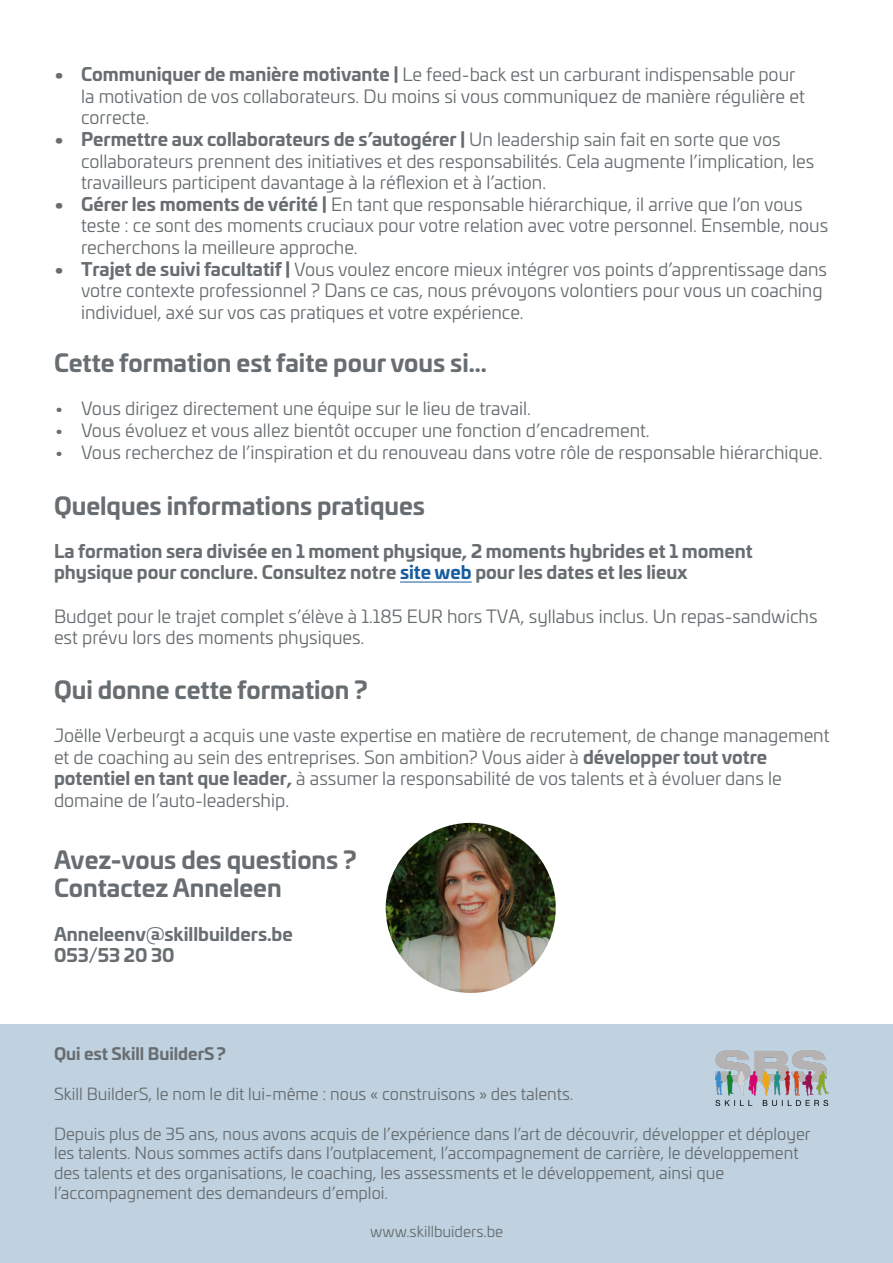
<style>
.page{position:relative;width:893px;height:1263px;background:#fff}
.page>*{position:absolute;margin:0;border:0;box-sizing:border-box;transform-origin:0 0}
.t1{font:700 24px "Univia Pro";color:#676d70}
.t2{font:18px/21.6px "Univia Pro";color:#676d70}
.t3{font:700 18px/21.6px "Univia Pro";color:#676d70}
.t4{font:16.5px/19.8px "Univia Pro";color:#676d70}
.t5{font:700 16.5px "Univia Pro";color:#676d70}
.t6{font:15px "Univia Pro";color:#676d70}
.s1{font-weight:700}
.s2{color:#175d9e}
</style>
<div class="page">
<img style="left:386px;top:823px;width:170px;height:170px;border-radius:85px">
<div style="left:0;top:1025px;width:893px;height:238px;background:#c0d2e0"></div>
<img style="left:715px;top:1050px;width:114px;height:56px">
<hr style="left:400px;top:582px;width:72px;height:1px;background:#175d9e">
<p class="t2" style="left:81px;top:63px;width:725px;text-indent:-27px"><span class="s1">• Communiquer de manière motivante |</span> Le feed-back est un carburant indispensable pour la motivation de vos collaborateurs. Du moins si vous communiquez de manière régulière et correcte.</p>
<p class="t2" style="left:81px;top:128px;width:735px;text-indent:-27px"><span class="s1">• Permettre aux collaborateurs de s’autogérer |</span> Un leadership sain fait en sorte que vos collaborateurs prennent des initiatives et des responsabilités. Cela augmente l’implication, les travailleurs participent davantage à la réflexion et à l’action.</p>
<p class="t2" style="left:81px;top:193px;width:749px;text-indent:-27px"><span class="s1">• Gérer les moments de vérité |</span> En tant que responsable hiérarchique, il arrive que l’on vous teste : ce sont des moments cruciaux pour votre relation avec votre personnel. Ensemble, nous recherchons la meilleure approche.</p>
<p class="t2" style="left:81px;top:257px;width:748px;text-indent:-27px"><span class="s1">• Trajet de suivi facultatif |</span> Vous voulez encore mieux intégrer vos points d’apprentissage dans votre contexte professionnel ? Dans ce cas, nous prévoyons volontiers pour vous un coaching individuel, axé sur vos cas pratiques et votre expérience.</p>
<p class="t1" style="left:54px;top:344px;width:434px">Cette formation est faite pour vous si...</p>
<p class="t2" style="left:54px;top:397px;width:478px">• Vous dirigez directement une équipe sur le lieu de travail.</p>
<p class="t2" style="left:54px;top:419px;width:597px">• Vous évoluez et vous allez bientôt occuper une fonction d’encadrement.</p>
<p class="t2" style="left:54px;top:440px;width:770px">• Vous recherchez de l’inspiration et du renouveau dans votre rôle de responsable hiérarchique.</p>
<p class="t1" style="left:54px;top:486px;width:373px">Quelques informations pratiques</p>
<p class="t3" style="left:54px;top:539px;width:700px">La formation sera divisée en 1 moment physique, 2 moments hybrides et 1 moment physique pour conclure. Consultez notre <span class="s2">site web</span> pour les dates et les lieux</p>
<p class="t2" style="left:54px;top:604px;width:765px">Budget pour le trajet complet s’élève à 1.185 EUR hors TVA, syllabus inclus. Un repas-sandwichs est prévu lors des moments physiques.</p>
<p class="t1" style="left:54px;top:671px;width:315px">Qui donne cette formation ?</p>
<p class="t2" style="left:54px;top:724px;width:777px">Joëlle Verbeurgt a acquis une vaste expertise en matière de recrutement, de change management et de coaching au sein des entreprises. Son ambition? Vous aider à <span class="s1">développer tout votre potentiel en tant que leader,</span> à assumer la responsabilité de vos talents et à évoluer dans le domaine de l’auto-leadership.</p>
<p class="t1" style="left:54px;top:840px;width:304px">Avez-vous des questions ?</p>
<p class="t1" style="left:54px;top:869px;width:229px">Contactez Anneleen</p>
<p class="t3" style="left:54px;top:922px;width:240px">Anneleenv@skillbuilders.be</p>
<p class="t3" style="left:54px;top:943px;width:122px">053/53 20 30</p>
<p class="t5" style="left:54px;top:1041px;width:173px">Qui est Skill BuilderS?</p>
<p class="t4" style="left:54px;top:1083px;width:521px">Skill BuilderS, le nom le dit lui-même : nous « construisons » des talents.</p>
<p class="t4" style="left:54px;top:1123px;width:758px">Depuis plus de 35 ans, nous avons acquis de l’expérience dans l’art de découvrir, développer et déployer les talents. Nous sommes actifs dans l’outplacement, l’accompagnement de carrière, le développement des talents et des organisations, le coaching, les assessments et le développement, ainsi que l’accompagnement des demandeurs d’emploi.</p>
<p class="t6" style="left:370px;top:1220px;width:134px">www.skillbuiders.be</p>
</div>
